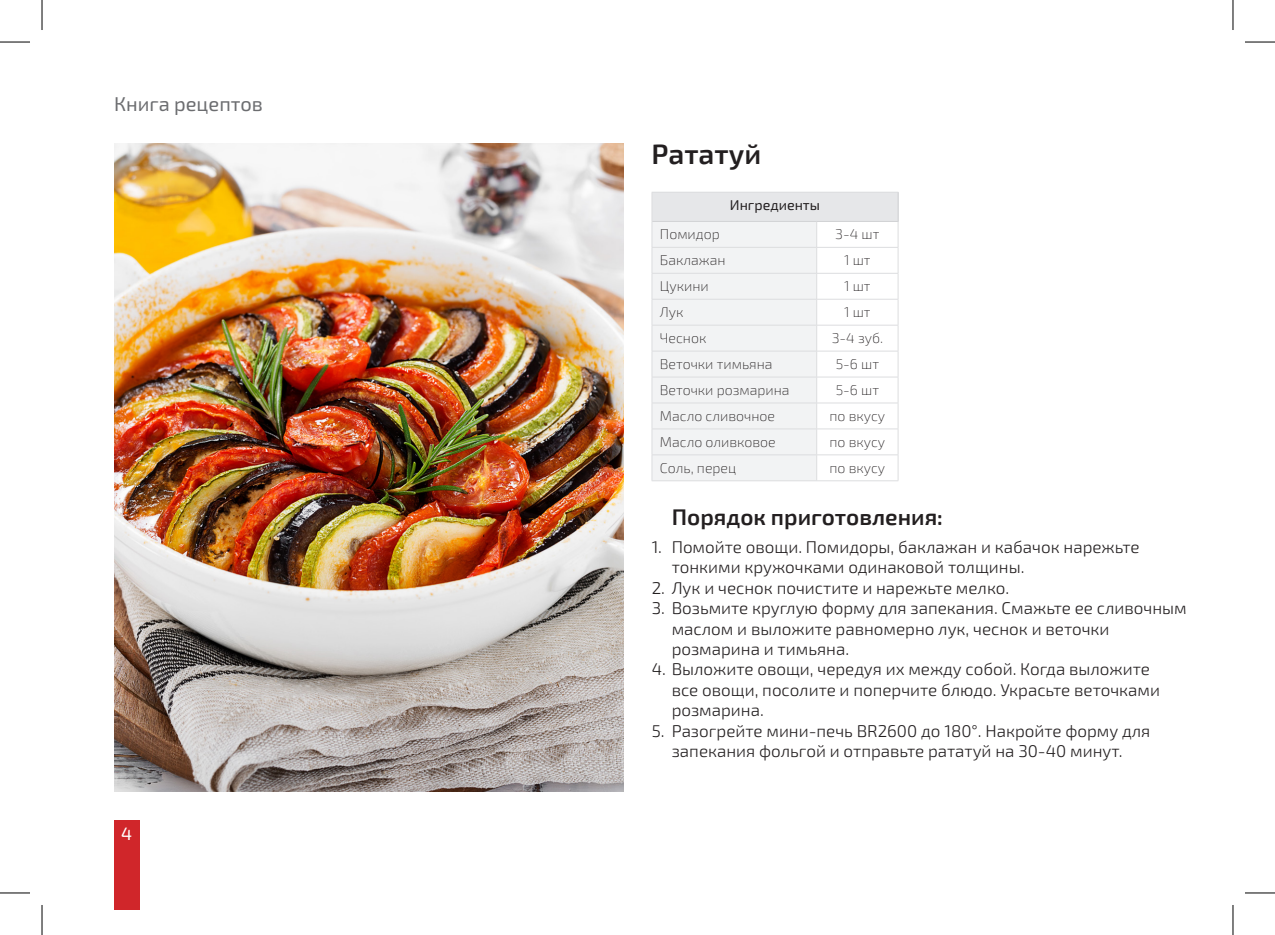
<style>
.page{position:relative;width:1275px;height:935px;background:#fff}
.page>*{position:absolute;margin:0;border:0;box-sizing:border-box;transform-origin:0 0}
.t1{font:600 28.4px "Exo 2";color:#231f20}
.t2{font:600 22.6px "Exo 2";color:#231f20}
.t3{font:20px "Exo 2.0";color:#6c6d70}
.t4{font:18px "Exo 2";color:#fff}
.t5{font:300 17px/20.4px "Exo 2.0";color:#231f20}
.t6{font:200 14.2px "Exo 2.0";color:#231f20}
.t7{font:14.2px "Exo 2.0";color:#231f20}
</style>
<div class="page">
<div style="left:114px;top:820px;width:25px;height:89px;background:#d0262a"></div>
<img style="left:114px;top:144px;width:509px;height:647px">
<div style="left:652px;top:192px;width:246px;height:29px;background:#e6e7e9"></div>
<hr style="left:816px;top:192px;width:82px;height:1px;background:#dcdddf">
<hr style="left:816px;top:221px;width:82px;height:1px;background:#d1d2d4">
<hr style="left:816px;top:247px;width:82px;height:1px;background:#dcdddf">
<hr style="left:816px;top:273px;width:82px;height:1px;background:#dcdddf">
<hr style="left:816px;top:299px;width:82px;height:1px;background:#dcdddf">
<hr style="left:816px;top:325px;width:82px;height:1px;background:#dcdddf">
<hr style="left:816px;top:351px;width:82px;height:1px;background:#dcdddf">
<hr style="left:816px;top:376px;width:82px;height:1px;background:#dcdddf">
<hr style="left:816px;top:402px;width:82px;height:1px;background:#dcdddf">
<hr style="left:816px;top:428px;width:82px;height:1px;background:#dcdddf">
<hr style="left:816px;top:454px;width:82px;height:1px;background:#dcdddf">
<svg style="left:651px;top:192px;width:166px;height:288px"></svg>
<svg style="left:897px;top:222px;width:1px;height:258px"></svg>
<hr style="left:651px;top:480px;width:165px;height:1px;background:#dcdddf">
<hr style="left:816px;top:480px;width:82px;height:1px;background:#dcdddf">
<hr style="left:0;top:42px;width:30px;height:1px;background:#000">
<hr style="left:1245px;top:42px;width:30px;height:1px;background:#000">
<hr style="left:0;top:892px;width:30px;height:1px;background:#000">
<hr style="left:1245px;top:892px;width:30px;height:1px;background:#000">
<hr style="left:42px;top:0;width:1px;height:30px;background:#000">
<hr style="left:42px;top:904px;width:1px;height:30px;background:#000">
<hr style="left:1232px;top:0;width:1px;height:30px;background:#000">
<hr style="left:1232px;top:904px;width:1px;height:30px;background:#000">
<p class="t3" style="left:114px;top:93px;width:150px">Книга рецептов</p>
<p class="t4" style="left:121px;top:822px;width:13px">4</p>
<h1 class="t1" style="left:651px;top:137px;width:111px">Рататуй</h1>
<p class="t7" style="left:730px;top:197px;width:92px">Ингредиенты</p>
<p class="t6" style="left:660px;top:226px;width:61px">Помидор</p>
<p class="t6" style="left:835px;top:226px;width:46px">3-4 шт</p>
<p class="t6" style="left:660px;top:252px;width:67px">Баклажан</p>
<p class="t6" style="left:844px;top:252px;width:28px">1 шт</p>
<p class="t6" style="left:660px;top:278px;width:50px">Цукини</p>
<p class="t6" style="left:844px;top:278px;width:28px">1 шт</p>
<p class="t6" style="left:660px;top:304px;width:25px">Лук</p>
<p class="t6" style="left:844px;top:304px;width:28px">1 шт</p>
<p class="t6" style="left:660px;top:330px;width:48px">Чеснок</p>
<p class="t6" style="left:831px;top:330px;width:53px">3-4 зуб.</p>
<p class="t6" style="left:660px;top:356px;width:114px">Веточки тимьяна</p>
<p class="t6" style="left:835px;top:356px;width:45px">5-6 шт</p>
<p class="t6" style="left:660px;top:382px;width:131px">Веточки розмарина</p>
<p class="t6" style="left:835px;top:382px;width:45px">5-6 шт</p>
<p class="t6" style="left:660px;top:408px;width:116px">Масло сливочное</p>
<p class="t6" style="left:829px;top:408px;width:57px">по вкусу</p>
<p class="t6" style="left:660px;top:433px;width:117px">Масло оливковое</p>
<p class="t6" style="left:829px;top:433px;width:57px">по вкусу</p>
<p class="t6" style="left:660px;top:459px;width:78px">Соль, перец</p>
<p class="t6" style="left:829px;top:459px;width:57px">по вкусу</p>
<h2 class="t2" style="left:672px;top:504px;width:272px">Порядок приготовления:</h2>
<p class="t5" style="left:671px;top:537px;width:469px;text-indent:-20px">1. Помойте овощи. Помидоры, баклажан и кабачок нарежьте тонкими кружочками одинаковой толщины.</p>
<p class="t5" style="left:651px;top:578px;width:359px">2. Лук и чеснок почистите и нарежьте мелко.</p>
<p class="t5" style="left:671px;top:598px;width:516px;text-indent:-20px">3. Возьмите круглую форму для запекания. Смажьте ее сливочным маслом и выложите равномерно лук, чеснок и веточки розмарина и тимьяна.</p>
<p class="t5" style="left:671px;top:659px;width:490px;text-indent:-20px">4. Выложите овощи, чередуя их между собой. Когда выложите все овощи, посолите и поперчите блюдо. Украсьте веточками розмарина.</p>
<p class="t5" style="left:651px;top:720px;width:500px;text-align:center">5. Разогрейте мини-печь BR2600 до 180°. Накройте форму для запекания фольгой и отправьте рататуй на 30-40 минут.</p>
</div>
